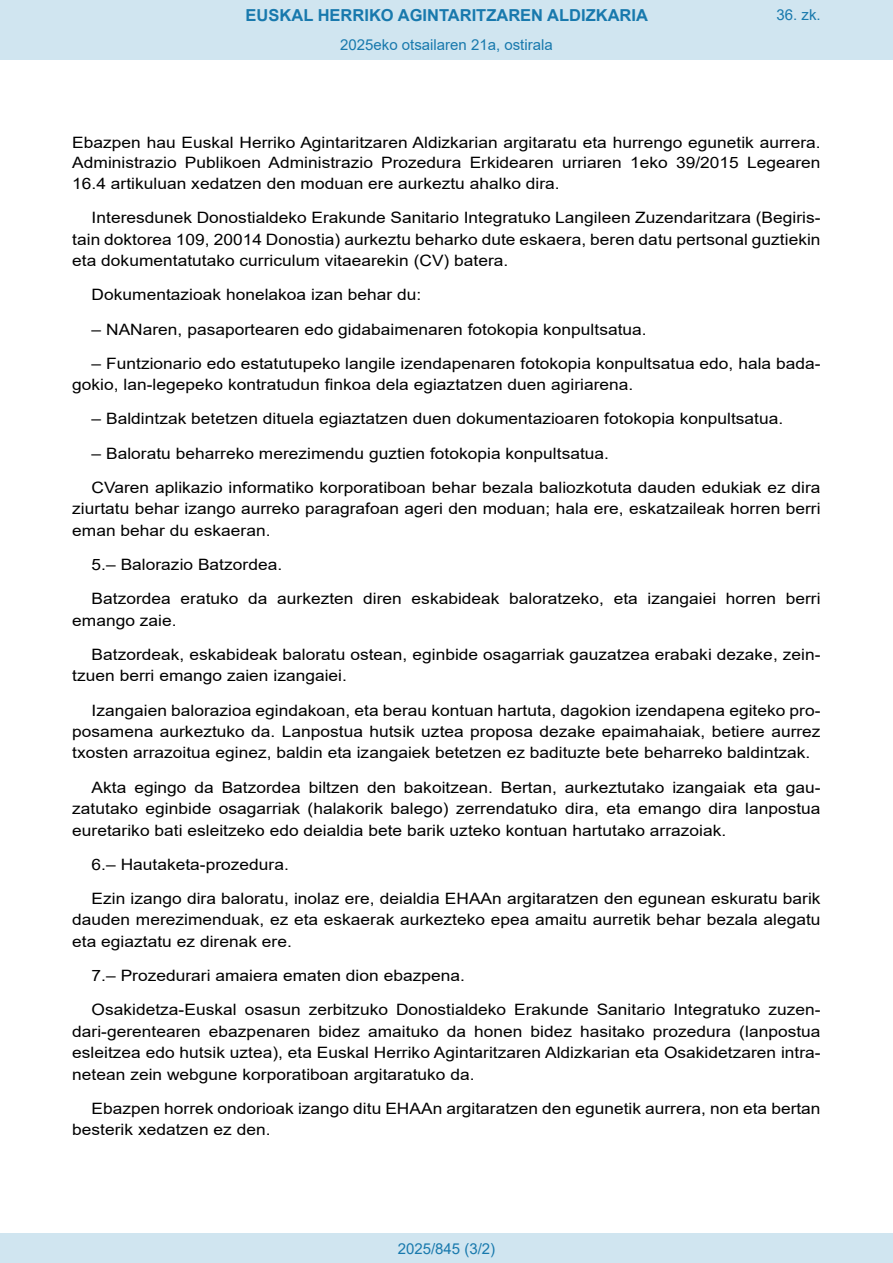
<style>
.page{position:relative;width:893px;height:1263px;background:#fff}
.page>*{position:absolute;margin:0;border:0;box-sizing:border-box;transform-origin:0 0}
.t1{font:700 16.5px "Arial";color:#1879ad}
.BOPVDetalle{font:15.6px/21.5px "Arial";color:#000;text-align:justify;scale:1.11 1}
.Paginacion_Centro{font:15px "Arial";color:#1879ad}
</style>
<div class="page">
<div style="left:0;top:0;width:893px;height:60px;background:#d0e5f0"></div>
<div style="left:0;top:1233px;width:893px;height:30px;background:#d0e5f0"></div>
<p class="t1" style="left:246px;top:3px;width:404px">EUSKAL HERRIKO AGINTARITZAREN ALDIZKARIA</p>
<p class="Paginacion_Centro" style="left:340px;top:35px;width:214px">2025eko otsailaren 21a, ostirala</p>
<p class="Paginacion_Centro" style="left:776px;top:5px;width:46px">36. zk.</p>
<p class="BOPVDetalle" style="left:72px;top:132px;width:676px;line-height:20.4px">Ebazpen hau Euskal Herriko Agintaritzaren Aldizkarian argitaratu eta hurrengo egunetik aurrera.<br>Administrazio Publikoen Administrazio Prozedura Erkidearen urriaren 1eko 39/2015 Legearen 16.4 artikuluan xedatzen den moduan ere aurkeztu ahalko dira.</p>
<p class="BOPVDetalle" style="left:72px;top:207px;width:676px;text-indent:19px">Interesdunek Donostialdeko Erakunde Sanitario Integratuko Langileen Zuzendaritzara (Begiris&shy;tain doktorea 109, 20014 Donostia) aurkeztu beharko dute eskaera, beren datu pertsonal guztiekin eta dokumentatutako curriculum vitaearekin (CV) batera.</p>
<p class="BOPVDetalle" style="left:92px;top:284px;width:299px">Dokumentazioak honelakoa izan behar du:</p>
<p class="BOPVDetalle" style="left:92px;top:318px;width:502px">– NANaren, pasaportearen edo gidabaimenaren fotokopia konpultsatua.</p>
<p class="BOPVDetalle" style="left:72px;top:352px;width:676px;text-indent:19px">– Funtzionario edo estatutupeko langile izendapenaren fotokopia konpultsatua edo, hala bada&shy;gokio, lan-legepeko kontratudun finkoa dela egiaztatzen duen agiriarena.</p>
<p class="BOPVDetalle" style="left:92px;top:408px;width:625px">– Baldintzak betetzen dituela egiaztatzen duen dokumentazioaren fotokopia konpultsatua.</p>
<p class="BOPVDetalle" style="left:92px;top:442px;width:468px">– Baloratu beharreko merezimendu guztien fotokopia konpultsatua.</p>
<p class="BOPVDetalle" style="left:72px;top:477px;width:676px;text-indent:19px">CVaren aplikazio informatiko korporatiboan behar bezala baliozkotuta dauden edukiak ez dira ziurtatu behar izango aurreko paragrafoan ageri den moduan; hala ere, eskatzaileak horren berri eman behar du eskaeran.</p>
<p class="BOPVDetalle" style="left:92px;top:554px;width:173px">5.– Balorazio Batzordea.</p>
<p class="BOPVDetalle" style="left:72px;top:588px;width:676px;text-indent:19px">Batzordea eratuko da aurkezten diren eskabideak baloratzeko, eta izangaiei horren berri emango zaie.</p>
<p class="BOPVDetalle" style="left:72px;top:643px;width:676px;text-indent:19px">Batzordeak, eskabideak baloratu ostean, eginbide osagarriak gauzatzea erabaki dezake, zein&shy;tzuen berri emango zaien izangaiei.</p>
<p class="BOPVDetalle" style="left:72px;top:699px;width:676px;text-indent:19px">Izangaien balorazioa egindakoan, eta berau kontuan hartuta, dagokion izendapena egiteko pro&shy;posamena aurkeztuko da. Lanpostua hutsik uztea proposa dezake epaimahaiak, betiere aurrez txosten arrazoitua eginez, baldin eta izangaiek betetzen ez badituzte bete beharreko baldintzak.</p>
<p class="BOPVDetalle" style="left:72px;top:776px;width:676px;text-indent:19px">Akta egingo da Batzordea biltzen den bakoitzean. Bertan, aurkeztutako izangaiak eta gau&shy;zatutako eginbide osagarriak (halakorik balego) zerrendatuko dira, eta emango dira lanpostua euretariko bati esleitzeko edo deialdia bete barik uzteko kontuan hartutako arrazoiak.</p>
<p class="BOPVDetalle" style="left:92px;top:853px;width:179px">6.– Hautaketa-prozedura.</p>
<p class="BOPVDetalle" style="left:72px;top:888px;width:676px;text-indent:19px">Ezin izango dira baloratu, inolaz ere, deialdia EHAAn argitaratzen den egunean eskuratu barik dauden merezimenduak, ez eta eskaerak aurkezteko epea amaitu aurretik behar bezala alegatu eta egiaztatu ez direnak ere.</p>
<p class="BOPVDetalle" style="left:92px;top:965px;width:338px">7.– Prozedurari amaiera ematen dion ebazpena.</p>
<p class="BOPVDetalle" style="left:72px;top:999px;width:676px;text-indent:19px">Osakidetza-Euskal osasun zerbitzuko Donostialdeko Erakunde Sanitario Integratuko zuzen&shy;dari-gerentearen ebazpenaren bidez amaituko da honen bidez hasitako prozedura (lanpostua esleitzea edo hutsik uztea), eta Euskal Herriko Agintaritzaren Aldizkarian eta Osakidetzaren intra&shy;netean zein webgune korporatiboan argitaratuko da.</p>
<p class="BOPVDetalle" style="left:72px;top:1097px;width:676px;text-indent:19px">Ebazpen horrek ondorioak izango ditu EHAAn argitaratzen den egunetik aurrera, non eta bertan besterik xedatzen ez den.</p>
<p class="Paginacion_Centro" style="left:398px;top:1238px;width:99px">2025/845 (3/2)</p>
</div>
